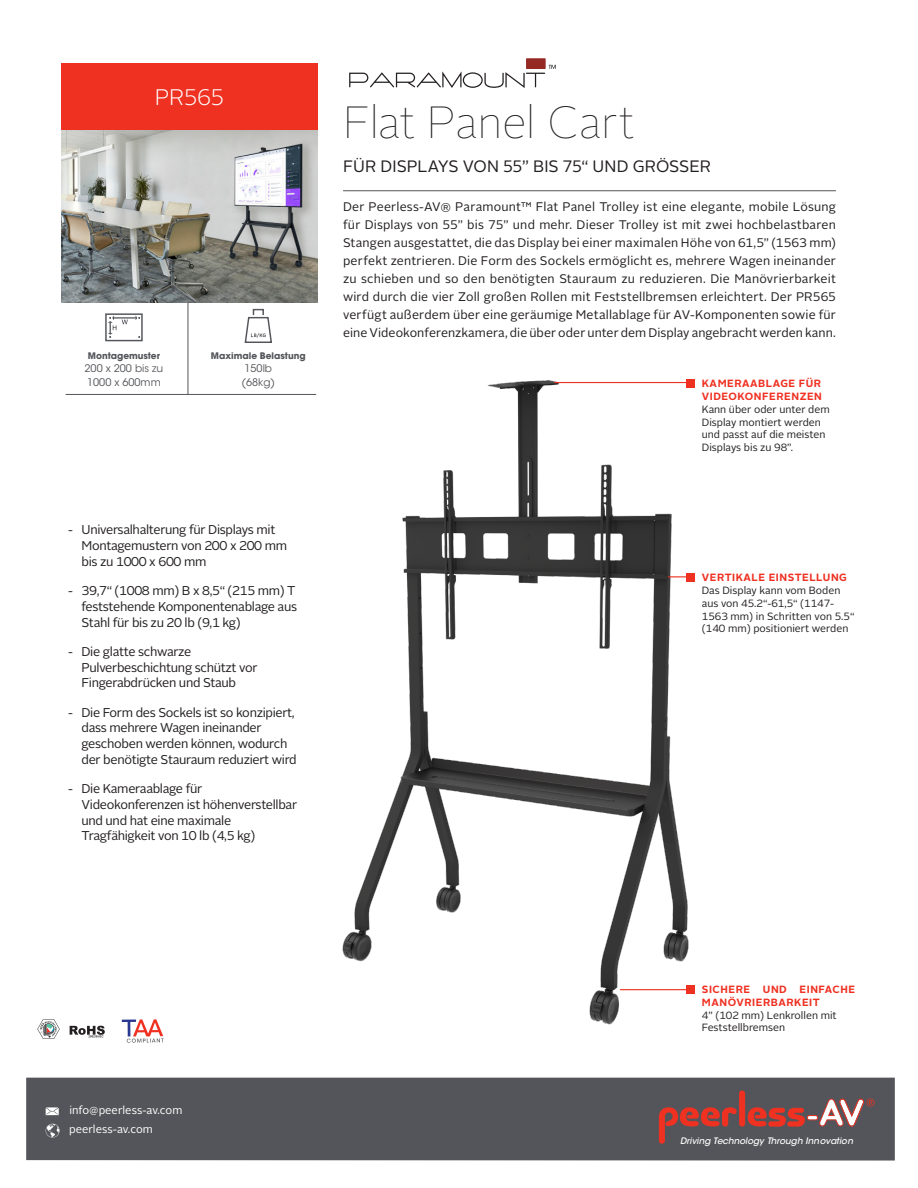
<style>
.page{position:relative;width:918px;height:1188px;background:#fff}
.page>*{position:absolute;margin:0;border:0;box-sizing:border-box;transform-origin:0 0}
.Product_Name{font:100 45px "Alright Sans";letter-spacing:-.01em;color:#231f20}
.Product_Number{font:300 22.5px "Alright Sans";letter-spacing:-.015em;color:#fff}
.Dimensions{font:16.5px "Alright Sans";color:#231f20}
.Bullets{font:12.75px/15.8px "Alright Sans";letter-spacing:-.025em;color:#231f20}
.Body{font:12.45px/18px "Alright Sans";letter-spacing:.005em;color:#231f20;text-align:justify}
.t1{font:11.25px "Alright Sans";color:#fff}
.t2{font:10.5px/12.8px "Alright Sans";color:#231f20}
.t3{font:700 10.5px/12.8px "Alright Sans";letter-spacing:.05em;color:#ef3122}
.t4{font:10.5px "ITC Avant Garde Std";color:#54555a}
.t5{font:700 9px "ITC Avant Garde Std";color:#54555a}
.t6{font:italic 500 8.85px "ITC Avant Garde Std";color:#fff}
</style>
<div class="page">
<hr style="left:343px;top:190px;width:493px;height:1px;background:#54555a">
<img style="left:61px;top:130px;width:257px;height:173px">
<img style="left:161px;top:336px;width:734px;height:742px">
<svg style="left:37px;top:1019px;width:23px;height:20px"></svg>
<svg style="left:70px;top:1026px;width:35px;height:11px"></svg>
<div style="left:61px;top:63px;width:257px;height:67px;background:#ef3122"></div>
<div style="left:686px;top:573px;width:9px;height:9px;background:#ef3122"></div>
<div style="left:686px;top:985px;width:9px;height:9px;background:#ef3122"></div>
<div style="left:686px;top:379px;width:9px;height:9px;background:#ef3122"></div>
<svg style="left:668px;top:576px;width:18px;height:1px"></svg>
<hr style="left:554px;top:382px;width:136px;height:1px;background:#ef3122">
<hr style="left:188px;top:303px;width:1px;height:92px;background:#54555a">
<hr style="left:66px;top:394px;width:250px;height:1px;background:#54555a">
<svg style="left:245px;top:309px;width:27px;height:34px"></svg>
<div style="left:105px;top:313px;width:38px;height:28px;border:1px solid #54555a"></div>
<hr style="left:114px;top:317px;width:22px;height:2px;background:#54555a">
<svg style="left:108px;top:315px;width:20px;height:23px"></svg>
<div style="left:26px;top:1078px;width:869px;height:83px;background:#54555a"></div>
<svg style="left:659px;top:1107px;width:78px;height:37px"></svg>
<div style="left:739px;top:1091px;width:6px;height:36px;background:#ef3122;border-radius:3px"></div>
<svg style="left:748px;top:1099px;width:127px;height:28px"></svg>
<svg style="left:46px;top:1107px;width:13px;height:8px"></svg>
<svg style="left:46px;top:1124px;width:14px;height:14px"></svg>
<div style="left:526px;top:58px;width:20px;height:11px;background:#952a25"></div>
<svg style="left:349px;top:65px;width:207px;height:23px"></svg>
<hr style="left:620px;top:989px;width:71px;height:1px;background:#ef3122">
<svg style="left:122px;top:1019px;width:42px;height:24px"></svg>
<p class="Product_Number" style="left:155px;top:82px;width:70px">PR565</p>
<p class="t5" style="left:88px;top:349px;width:74px">Montagemuster</p>
<p class="t4" style="left:85px;top:362px;width:80px">200 x 200 bis zu</p>
<p class="t4" style="left:87px;top:375px;width:75px">1000 x 600mm</p>
<p class="t5" style="left:211px;top:349px;width:96px">Maximale Belastung</p>
<p class="t4" style="left:245px;top:362px;width:29px">150lb</p>
<p class="t4" style="left:241px;top:375px;width:35px">(68kg)</p>
<p class="Bullets" style="left:82px;top:522px;width:207px;text-indent:-14px">- Universalhalterung für Displays mit<br>Montagemustern von 200 x 200 mm bis zu 1000 x 600 mm</p>
<p class="Bullets" style="left:82px;top:583px;width:217px;text-align:justify;text-indent:-14px">- 39,7“ (1008 mm) B x 8,5“ (215 mm) T feststehende Komponentenablage aus Stahl für bis zu 20 lb (9,1 kg)</p>
<p class="Bullets" style="left:82px;top:644px;width:178px;text-indent:-14px">- Die glatte schwarze<br>Pulverbeschichtung schützt vor<br>Fingerabdrücken und Staub</p>
<p class="Bullets" style="left:82px;top:704px;width:217px;text-indent:-14px">- Die Form des Sockels ist so konzipiert, dass mehrere Wagen ineinander geschoben werden können, wodurch der benötigte Stauraum reduziert wird</p>
<p class="Bullets" style="left:82px;top:781px;width:217px;text-indent:-14px">- Die Kameraablage für<br>Videokonferenzen ist höhenverstellbar und und hat eine maximale<br>Tragfähigkeit von 10 lb (4,5 kg)</p>
<p class="Product_Name" style="left:343px;top:92px;width:293px">Flat Panel Cart</p>
<p class="Dimensions" style="left:343px;top:155px;width:369px">FÜR DISPLAYS VON 55” BIS 75“ UND GRÖSSER</p>
<p class="Body" style="left:343px;top:198px;width:494px">Der Peerless-AV® Paramount™ Flat Panel Trolley ist eine elegante, mobile Lösung für Displays von 55” bis 75” und mehr. Dieser Trolley ist mit zwei hochbelastbaren Stangen ausgestattet, die das Display bei einer maximalen Höhe von 61,5” (1563 mm) perfekt zentrieren. Die Form des Sockels ermöglicht es, mehrere Wagen ineinander zu schieben und so den benötigten Stauraum zu reduzieren. Die Manövrierbarkeit wird durch die vier Zoll großen Rollen mit Feststellbremsen erleichtert. Der PR565 verfügt außerdem über eine geräumige Metallablage für AV-Komponenten sowie für eine Videokonferenzkamera, die über oder unter dem Display angebracht werden kann.</p>
<p class="t3" style="left:702px;top:377px;width:122px">KAMERAABLAGE FÜR<br>VIDEOKONFERENZEN</p>
<p class="t2" style="left:702px;top:403px;width:129px">Kann über oder unter dem<br>Display montiert werden und passt auf die meisten<br>Displays bis zu 98”.</p>
<p class="t3" style="left:702px;top:571px;width:147px">VERTIKALE EINSTELLUNG</p>
<p class="t2" style="left:702px;top:584px;width:154px">Das Display kann vom Boden aus von 45.2“-61,5“ (1147-<br>1563 mm) in Schritten von 5.5“ (140 mm) positioniert werden</p>
<p class="t1" style="left:69px;top:1103px;width:114px">info@peerless-av.com</p>
<p class="t1" style="left:69px;top:1122px;width:85px">peerless-av.com</p>
<p class="t3" style="left:702px;top:983px;width:155px">SICHERE UND EINFACHE<br>MANÖVRIERBARKEIT</p>
<p class="t2" style="left:702px;top:1009px;width:136px">4” (102 mm) Lenkrollen mit<br>Feststellbremsen</p>
<p class="t6" style="left:680px;top:1135px;width:174px">Driving Technology Through Innovation</p>
</div>
